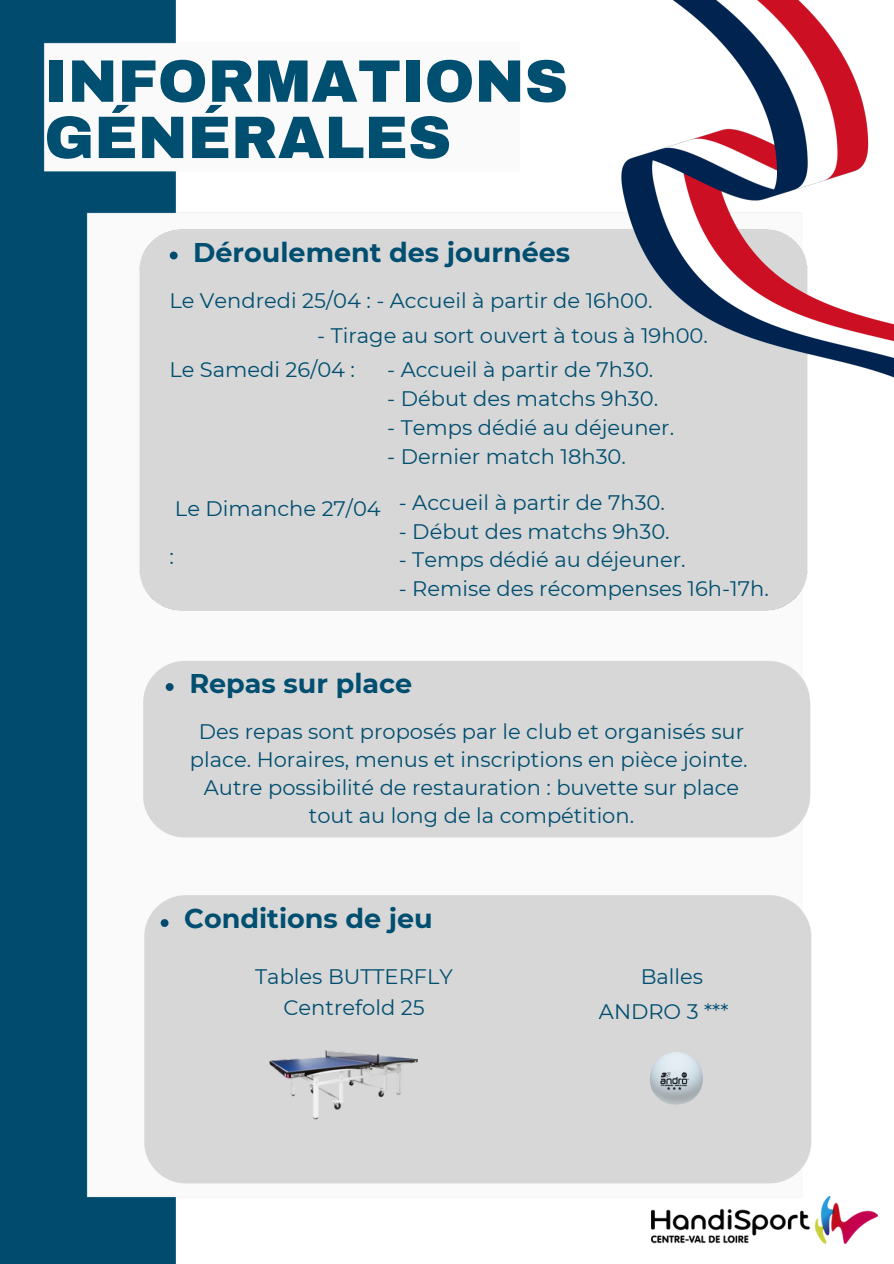
<style>
.page{position:relative;width:894px;height:1264px;background:#fff}
.page>*{position:absolute;margin:0;border:0;box-sizing:border-box;transform-origin:0 0}
.t1{font:900 60px/56.2px "Archivo";color:#004e70}
.t2{font:700 27px "Montserrat";color:#004e70}
.t3{font:21px/28.2px "Montserrat";color:#004e70;text-align:center}
</style>
<div class="page">
<img style="left:818px;top:1196px;width:59px;height:47px">
<img style="left:0;top:0;width:818px;height:1263px">
<img style="left:132px;top:0;width:761px;height:618px">
<img style="left:263px;top:992px;width:157px;height:158px">
<img style="left:636px;top:1038px;width:79px;height:80px">
<p class="t1" style="left:44px;top:54px;width:525px">INFORMATIONS<br>GÉNÉRALES</p>
<p class="t2" style="left:193px;top:235px;width:378px">Déroulement des journées</p>
<h3 class="t3" style="left:169px;top:286px;width:484px">Le Vendredi 25/04 : - Accueil à partir de 16h00.</h3>
<p class="t3" style="left:317px;top:321px;width:392px">- Tirage au sort ouvert à tous à 19h00.</p>
<p class="t3" style="left:169px;top:355px;width:187px">Le Samedi 26/04 :</p>
<h2 class="t3" style="left:387px;top:355px;width:267px">- Accueil à partir de 7h30.</h2>
<p class="t3" style="left:387px;top:385px;width:272px">- Début des matchs 9h30.</p>
<p class="t3" style="left:387px;top:413px;width:288px">- Temps dédié au déjeuner.</p>
<p class="t3" style="left:387px;top:442px;width:240px">- Dernier match 18h30.</p>
<p class="t3" style="left:175px;top:494px;width:207px">Le Dimanche 27/04</p>
<p class="t3" style="left:169px;top:542px;width:6px">:</p>
<p class="t3" style="left:398px;top:488px;width:267px">- Accueil à partir de 7h30.</p>
<p class="t3" style="left:398px;top:517px;width:272px">- Début des matchs 9h30.</p>
<p class="t3" style="left:398px;top:545px;width:288px">- Temps dédié au déjeuner.</p>
<p class="t3" style="left:398px;top:575px;width:371px">- Remise des récompenses 16h-17h.</p>
<h1 class="t2" style="left:189px;top:666px;width:224px">Repas sur place</h1>
<p class="t3" style="left:190px;top:717px;width:559px">Des repas sont proposés par le club et organisés sur place. Horaires, menus et inscriptions en pièce jointe.</p>
<p class="t3" style="left:204px;top:773px;width:536px">Autre possibilité de restauration : buvette sur place tout au long de la compétition.</p>
<h2 class="t2" style="left:184px;top:902px;width:250px">Conditions de jeu</h2>
<p class="t3" style="left:255px;top:962px;width:199px">Tables BUTTERFLY</p>
<h2 class="t3" style="left:283px;top:993px;width:143px">Centrefold 25</h2>
<p class="t3" style="left:640px;top:962px;width:64px">Balles</p>
<p class="t3" style="left:598px;top:996px;width:131px">ANDRO 3 ***</p>
</div>
